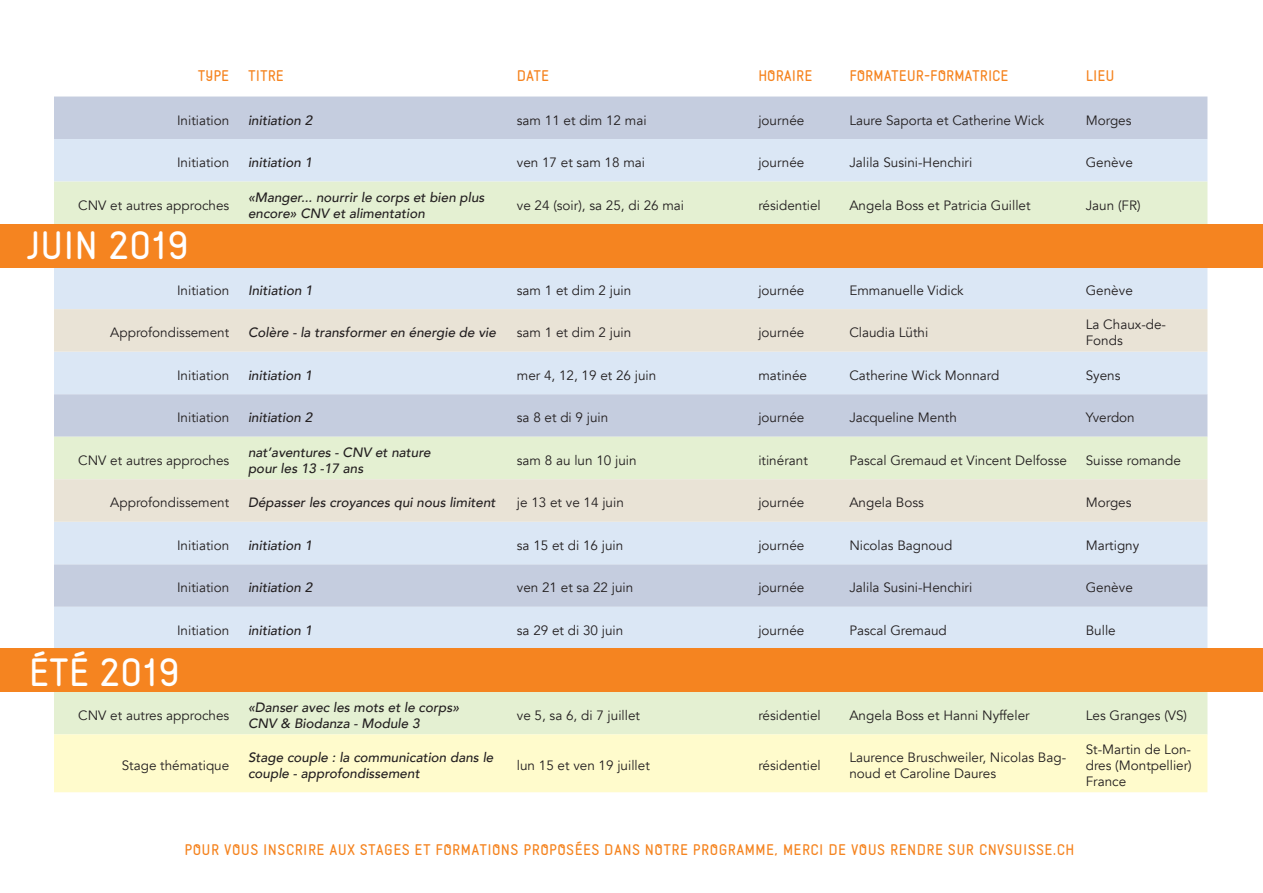
<style>
.page{position:relative;width:1263px;height:893px;background:#fff}
.page>*{position:absolute;margin:0;border:0;box-sizing:border-box;transform-origin:0 0}
.t1{font:700 34.5px "Naiv";color:#fff}
.t2{font:13.5px/16.2px "Avenir";color:#231f20}
.t3{font:italic 500 13.5px/16.2px "Avenir";color:#231f20}
.t4{font:700 13.5px "Naiv";letter-spacing:.03em;color:#f58420}
.t5{font:700 13.5px "Naiv";color:#f58420}
</style>
<div class="page">
<div style="left:54px;top:97px;width:1153px;height:42px;background:#c5cddf"></div>
<div style="left:54px;top:139px;width:1153px;height:43px;background:#dbe7f5"></div>
<div style="left:54px;top:182px;width:1153px;height:552px;background:#e4f0d2"></div>
<svg style="left:54px;top:268px;width:1153px;height:380px;fill:#dbe7f5"></svg>
<svg style="left:54px;top:309px;width:1153px;height:213px"></svg>
<div style="left:54px;top:734px;width:1153px;height:58px;background:#fffbcc"></div>
<div style="left:0;top:224px;width:1263px;height:44px;background:#f58420"></div>
<div style="left:0;top:648px;width:1263px;height:44px;background:#f58420"></div>
<p class="t4" style="left:198px;top:67px;width:33px">TYPE</p>
<p class="t4" style="left:248px;top:67px;width:37px">TITRE</p>
<p class="t4" style="left:517px;top:67px;width:34px">DATE</p>
<p class="t5" style="left:758px;top:67px;width:56px">HORAIRE</p>
<p class="t5" style="left:849px;top:67px;width:161px">FORMATEUR-FORMATRICE</p>
<p class="t4" style="left:1086px;top:67px;width:30px">LIEU</p>
<p class="t2" style="left:177px;top:112px;width:54px">Initiation</p>
<p class="t3" style="left:248px;top:112px;width:66px">initiation 2</p>
<p class="t2" style="left:517px;top:112px;width:131px">sam 11 et dim 12 mai</p>
<p class="t2" style="left:758px;top:112px;width:47px">journée</p>
<p class="t2" style="left:849px;top:112px;width:196px">Laure Saporta et Catherine Wick</p>
<p class="t2" style="left:1086px;top:112px;width:47px">Morges</p>
<p class="t2" style="left:177px;top:155px;width:54px">Initiation</p>
<p class="t3" style="left:248px;top:154px;width:66px">initiation 1</p>
<p class="t2" style="left:517px;top:155px;width:130px">ven 17 et sam 18 mai</p>
<p class="t2" style="left:758px;top:155px;width:47px">journée</p>
<p class="t2" style="left:849px;top:155px;width:124px">Jalila Susini-Henchiri</p>
<p class="t2" style="left:1086px;top:155px;width:49px">Genève</p>
<p class="t2" style="left:78px;top:197px;width:153px">CNV et autres approches</p>
<p class="t3" style="left:248px;top:189px;width:238px">«Manger... nourrir le corps et bien plus encore» CNV et alimentation</p>
<p class="t2" style="left:517px;top:197px;width:169px">ve 24 (soir), sa 25, di 26 mai</p>
<p class="t2" style="left:758px;top:197px;width:64px">résidentiel</p>
<p class="t2" style="left:849px;top:197px;width:183px">Angela Boss et Patricia Guillet</p>
<p class="t2" style="left:1086px;top:197px;width:56px">Jaun (FR)</p>
<h1 class="t1" style="left:27px;top:223px;width:164px">JUIN 2019</h1>
<p class="t2" style="left:177px;top:282px;width:54px">Initiation</p>
<p class="t3" style="left:248px;top:282px;width:66px">Initiation 1</p>
<p class="t2" style="left:517px;top:282px;width:116px">sam 1 et dim 2 juin</p>
<p class="t2" style="left:758px;top:282px;width:47px">journée</p>
<p class="t2" style="left:849px;top:282px;width:116px">Emmanuelle Vidick</p>
<p class="t2" style="left:1086px;top:282px;width:49px">Genève</p>
<p class="t2" style="left:110px;top:325px;width:121px">Approfondissement</p>
<p class="t3" style="left:248px;top:325px;width:249px">Colère - la transformer en énergie de vie</p>
<p class="t2" style="left:517px;top:325px;width:116px">sam 1 et dim 2 juin</p>
<p class="t2" style="left:758px;top:325px;width:47px">journée</p>
<p class="t2" style="left:849px;top:325px;width:80px">Claudia Lüthi</p>
<p class="t2" style="left:1086px;top:317px;width:82px">La Chaux-de-<br>Fonds</p>
<p class="t2" style="left:177px;top:367px;width:54px">Initiation</p>
<p class="t3" style="left:248px;top:367px;width:66px">initiation 1</p>
<p class="t2" style="left:517px;top:367px;width:141px">mer 4, 12, 19 et 26 juin</p>
<p class="t2" style="left:758px;top:367px;width:50px">matinée</p>
<p class="t2" style="left:849px;top:367px;width:152px">Catherine Wick Monnard</p>
<p class="t2" style="left:1086px;top:367px;width:36px">Syens</p>
<p class="t2" style="left:177px;top:410px;width:54px">Initiation</p>
<p class="t3" style="left:248px;top:410px;width:66px">initiation 2</p>
<p class="t2" style="left:517px;top:410px;width:93px">sa 8 et di 9 juin</p>
<p class="t2" style="left:758px;top:410px;width:47px">journée</p>
<p class="t2" style="left:849px;top:410px;width:109px">Jacqueline Menth</p>
<p class="t2" style="left:1086px;top:410px;width:51px">Yverdon</p>
<p class="t2" style="left:78px;top:452px;width:153px">CNV et autres approches</p>
<p class="t3" style="left:248px;top:444px;width:184px">nat’aventures - CNV et nature pour les 13 -17 ans</p>
<p class="t2" style="left:517px;top:452px;width:121px">sam 8 au lun 10 juin</p>
<p class="t2" style="left:758px;top:452px;width:51px">itinérant</p>
<p class="t2" style="left:849px;top:452px;width:219px">Pascal Gremaud et Vincent Delfosse</p>
<p class="t2" style="left:1086px;top:452px;width:97px">Suisse romande</p>
<p class="t2" style="left:110px;top:495px;width:121px">Approfondissement</p>
<p class="t3" style="left:248px;top:495px;width:249px">Dépasser les croyances qui nous limitent</p>
<p class="t2" style="left:517px;top:495px;width:109px">je 13 et ve 14 juin</p>
<p class="t2" style="left:758px;top:495px;width:47px">journée</p>
<p class="t2" style="left:849px;top:495px;width:76px">Angela Boss</p>
<p class="t2" style="left:1086px;top:495px;width:47px">Morges</p>
<p class="t2" style="left:177px;top:537px;width:54px">Initiation</p>
<p class="t3" style="left:248px;top:537px;width:66px">initiation 1</p>
<p class="t2" style="left:517px;top:537px;width:108px">sa 15 et di 16 juin</p>
<p class="t2" style="left:758px;top:537px;width:47px">journée</p>
<p class="t2" style="left:849px;top:537px;width:105px">Nicolas Bagnoud</p>
<p class="t2" style="left:1086px;top:537px;width:55px">Martigny</p>
<p class="t2" style="left:177px;top:580px;width:54px">Initiation</p>
<p class="t3" style="left:248px;top:580px;width:66px">initiation 2</p>
<p class="t2" style="left:517px;top:580px;width:118px">ven 21 et sa 22 juin</p>
<p class="t2" style="left:758px;top:580px;width:47px">journée</p>
<p class="t2" style="left:849px;top:580px;width:124px">Jalila Susini-Henchiri</p>
<p class="t2" style="left:1086px;top:580px;width:49px">Genève</p>
<p class="t2" style="left:177px;top:622px;width:54px">Initiation</p>
<p class="t3" style="left:248px;top:622px;width:66px">initiation 1</p>
<p class="t2" style="left:517px;top:622px;width:108px">sa 29 et di 30 juin</p>
<p class="t2" style="left:758px;top:622px;width:47px">journée</p>
<p class="t2" style="left:849px;top:622px;width:99px">Pascal Gremaud</p>
<p class="t2" style="left:1086px;top:622px;width:31px">Bulle</p>
<h1 class="t1" style="left:29px;top:650px;width:153px">ÉTÉ 2019</h1>
<p class="t2" style="left:78px;top:707px;width:153px">CNV et autres approches</p>
<p class="t3" style="left:248px;top:699px;width:213px">«Danser avec les mots et le corps»<br>CNV &amp; Biodanza - Module 3</p>
<p class="t2" style="left:517px;top:707px;width:125px">ve 5, sa 6, di 7 juillet</p>
<p class="t2" style="left:758px;top:707px;width:64px">résidentiel</p>
<p class="t2" style="left:849px;top:707px;width:182px">Angela Boss et Hanni Nyffeler</p>
<p class="t2" style="left:1086px;top:707px;width:103px">Les Granges (VS)</p>
<p class="t2" style="left:122px;top:758px;width:109px">Stage thématique</p>
<p class="t3" style="left:248px;top:749px;width:247px">Stage couple : la communication dans le couple - approfondissement</p>
<p class="t2" style="left:517px;top:758px;width:135px">lun 15 et ven 19 juillet</p>
<p class="t2" style="left:758px;top:758px;width:64px">résidentiel</p>
<p class="t2" style="left:849px;top:749px;width:218px">Laurence Bruschweiler, Nicolas Bag&shy;noud et Caroline Daures</p>
<p class="t2" style="left:1086px;top:741px;width:107px;text-align:justify">St-Martin de Lon&shy;dres (Montpellier)<br>France</p>
<p class="t4" style="left:184px;top:841px;width:891px">POUR VOUS INSCRIRE AUX STAGES ET FORMATIONS PROPOSÉES DANS NOTRE PROGRAMME, MERCI DE VOUS RENDRE SUR CNVSUISSE.CH</p>
</div>
